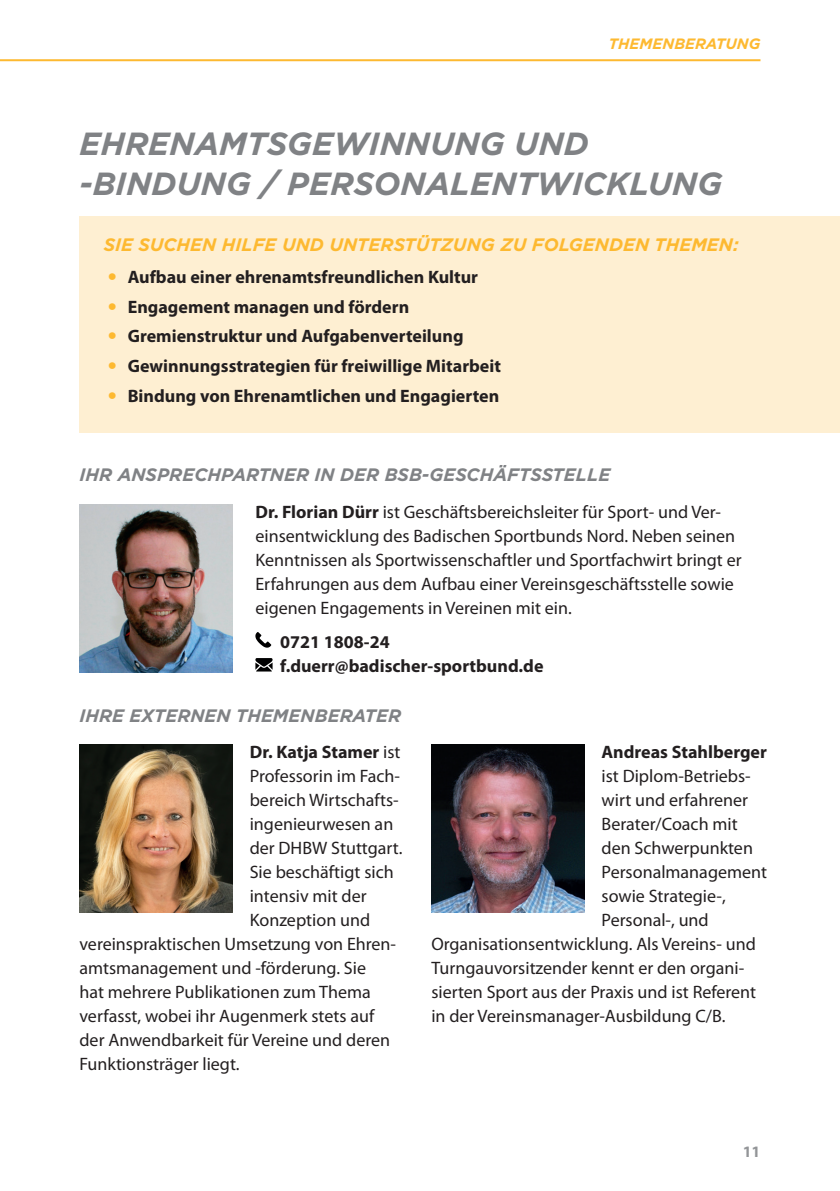
<style>
.page{position:relative;width:840px;height:1191px;background:#fff}
.page>*{position:absolute;margin:0;border:0;box-sizing:border-box;transform-origin:0 0}
.t1{font:italic 700 32px/40px "Gotham";color:#808285}
.t2{font:18px/24px "Myriad Pro";color:#231f20}
.t3{font:700 18px/24px "Myriad Pro";color:#231f20}
.t4{font:italic 700 18px "Gotham";color:#808285}
.t5{font:italic 700 18px "Gotham";color:#fdb931}
.t6{font:700 16px "Myriad Pro";color:#939598}
.t7{font:italic 700 15px "Gotham";color:#fdb931}
.s1{font-weight:400;font-size:32px;color:#fdb931}
.s2{font-weight:700}
.s3{font-weight:400}
</style>
<div class="page">
<hr style="left:0;top:59px;width:760px;height:2px;background:#fdb931">
<div style="left:79px;top:216px;width:760px;height:216px;background:#feefd2"></div>
<img style="left:79px;top:744px;width:153px;height:168px">
<img style="left:79px;top:504px;width:153px;height:168px">
<svg style="left:255px;top:632px;width:16px;height:15px"></svg>
<svg style="left:255px;top:658px;width:17px;height:13px"></svg>
<img style="left:431px;top:744px;width:153px;height:168px">
<p class="t7" style="left:608px;top:35px;width:153px">THEMENBERATUNG</p>
<h1 class="t1" style="left:79px;top:123px;width:644px">EHRENAMTSGEWINNUNG UND -BINDUNG / PERSONALENTWICKLUNG</h1>
<p class="t5" style="left:104px;top:234px;width:636px">SIE SUCHEN HILFE UND UNTERSTÜTZUNG ZU FOLGENDEN THEMEN:</p>
<p class="t3" style="left:108px;top:264px;width:371px"><span class="s1">•</span> Aufbau einer ehrenamtsfreundlichen Kultur</p>
<p class="t3" style="left:108px;top:294px;width:303px"><span class="s1">•</span> Engagement managen und fördern</p>
<p class="t3" style="left:108px;top:324px;width:357px"><span class="s1">•</span> Gremienstruktur und Aufgabenverteilung</p>
<p class="t3" style="left:108px;top:353px;width:394px"><span class="s1">•</span> Gewinnungsstrategien für freiwillige Mitarbeit</p>
<p class="t3" style="left:108px;top:383px;width:393px"><span class="s1">•</span> Bindung von Ehrenamtlichen und Engagierten</p>
<p class="t4" style="left:79px;top:464px;width:532px">IHR ANSPRECHPARTNER IN DER BSB-GESCHÄFTSSTELLE</p>
<p class="t2" style="left:255px;top:499px;width:487px"><span class="s2">Dr. Florian Dürr</span> ist Geschäftsbereichsleiter für Sport- und Ver&shy;einsentwicklung des Badischen Sportbunds Nord. Neben seinen Kenntnissen als Sportwissenschaftler und Sportfachwirt bringt er Erfahrungen aus dem Aufbau einer Vereinsgeschäftsstelle sowie eigenen Engagements in Vereinen mit ein.</p>
<p class="t3" style="left:280px;top:629px;width:265px">0721 1808-24 f.duerr@badischer-sportbund.de</p>
<p class="t4" style="left:79px;top:705px;width:323px">IHRE EXTERNEN THEMENBERATER</p>
<p class="t3" style="left:249px;top:739px;width:152px">Dr. Katja Stamer <span class="s3">ist</span></p>
<p class="t2" style="left:249px;top:763px;width:152px">Professorin im Fach-</p>
<p class="t2" style="left:249px;top:787px;width:150px">bereich Wirtschafts-</p>
<p class="t2" style="left:249px;top:811px;width:145px">ingenieurwesen an</p>
<p class="t2" style="left:249px;top:835px;width:154px">der DHBW Stuttgart.</p>
<p class="t2" style="left:249px;top:859px;width:145px">Sie beschäftigt sich</p>
<p class="t2" style="left:249px;top:883px;width:118px">intensiv mit der</p>
<p class="t2" style="left:249px;top:907px;width:122px">Konzeption und</p>
<p class="t2" style="left:79px;top:931px;width:318px">vereinspraktischen Umsetzung von Ehren-</p>
<p class="t2" style="left:79px;top:955px;width:288px">amtsmanagement und -förderung. Sie</p>
<p class="t2" style="left:79px;top:979px;width:293px">hat mehrere Publikationen zum Thema</p>
<p class="t2" style="left:79px;top:1003px;width:296px">verfasst, wobei ihr Augenmerk stets auf</p>
<p class="t2" style="left:79px;top:1027px;width:312px">der Anwendbarkeit für Vereine und deren</p>
<p class="t2" style="left:79px;top:1051px;width:162px">Funktionsträger liegt.</p>
<p class="t3" style="left:601px;top:739px;width:167px">Andreas Stahlberger</p>
<p class="t2" style="left:601px;top:763px;width:151px">ist Diplom-Betriebs-</p>
<p class="t2" style="left:601px;top:787px;width:148px">wirt und erfahrener</p>
<p class="t2" style="left:601px;top:811px;width:138px">Berater/Coach mit</p>
<p class="t2" style="left:601px;top:835px;width:153px">den Schwerpunkten</p>
<p class="t2" style="left:601px;top:859px;width:167px">Personalmanagement</p>
<p class="t2" style="left:601px;top:883px;width:126px">sowie Strategie-,</p>
<p class="t2" style="left:601px;top:907px;width:109px">Personal-, und</p>
<p class="t2" style="left:431px;top:931px;width:326px">Organisationsentwicklung. Als Vereins- und</p>
<p class="t2" style="left:431px;top:955px;width:314px">Turngauvorsitzender kennt er den organi-</p>
<p class="t2" style="left:431px;top:979px;width:326px">sierten Sport aus der Praxis und ist Referent</p>
<p class="t2" style="left:431px;top:1003px;width:295px">in der Vereinsmanager-Ausbildung C/B.</p>
<p class="t6" style="left:742px;top:1140px;width:19px">11</p>
</div>
